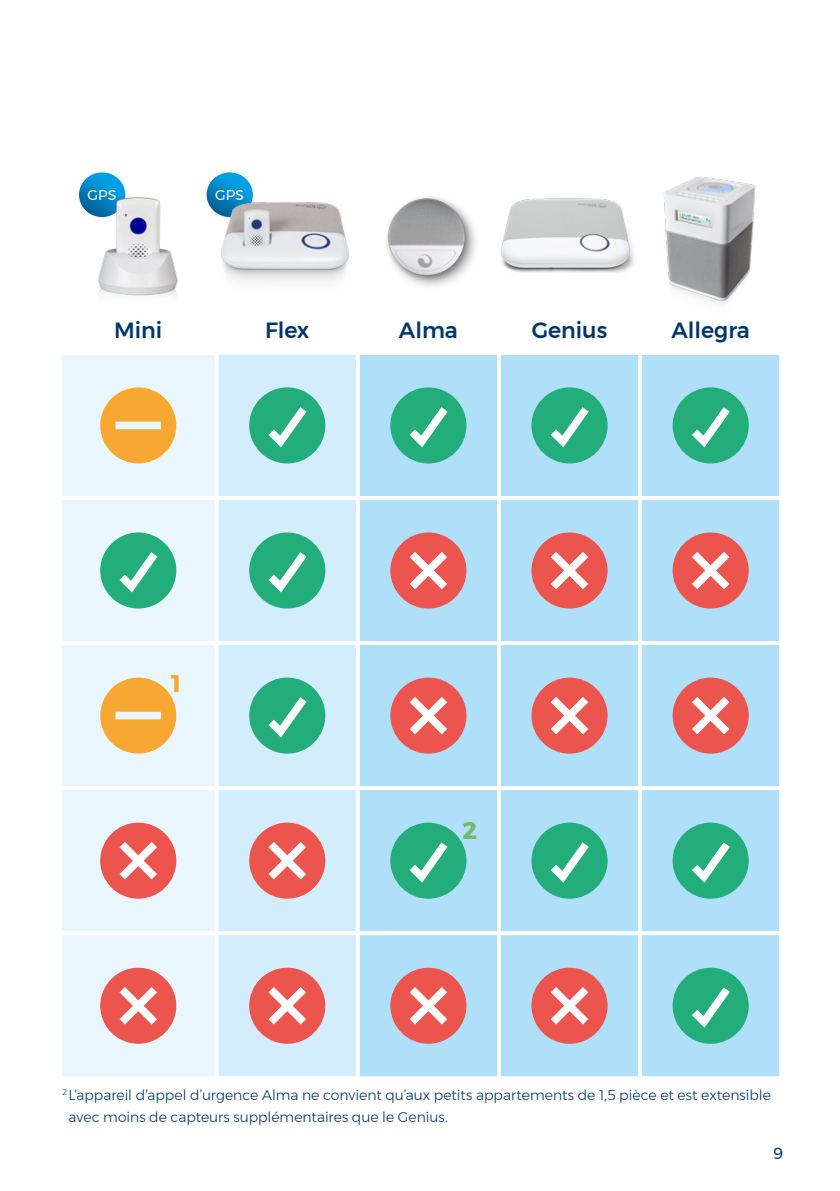
<style>
.page{position:relative;width:840px;height:1191px;background:#fff}
.page>*{position:absolute;margin:0;border:0;box-sizing:border-box;transform-origin:0 0}
.t1{font:700 24px "Montserrat";color:#70ba69}
.t2{font:700 24px "Montserrat";color:#f7a832}
.t3{font:500 22px "Montserrat";color:#003669}
.t4{font:16px "Montserrat";color:#003669}
.t5{font:300 14px/22.2px "Montserrat";color:#003669}
.t6{font:14px "Montserrat";letter-spacing:.01em;color:#fff}
</style>
<div class="page">
<svg style="left:79px;top:172px;width:46px;height:45px"></svg>
<svg style="left:208px;top:172px;width:44px;height:15px"></svg>
<div style="left:218px;top:355px;width:137px;height:721px;background:#d4edfc"></div>
<div style="left:62px;top:355px;width:152px;height:721px;background:#eaf6fe"></div>
<div style="left:359px;top:355px;width:419px;height:721px;background:#afdff9"></div>
<svg style="left:214px;top:355px;width:1px;height:141px"></svg>
<svg style="left:355px;top:355px;width:1px;height:141px"></svg>
<svg style="left:496px;top:355px;width:4px;height:141px"></svg>
<svg style="left:637px;top:355px;width:4px;height:141px"></svg>
<svg style="left:778px;top:355px;width:2px;height:141px"></svg>
<hr style="left:60px;top:496px;width:156px;height:4px;background:#fff">
<hr style="left:216px;top:496px;width:141px;height:4px;background:#fff">
<svg style="left:214px;top:500px;width:1px;height:141px"></svg>
<hr style="left:357px;top:496px;width:141px;height:4px;background:#fff">
<svg style="left:355px;top:500px;width:1px;height:141px"></svg>
<hr style="left:498px;top:496px;width:141px;height:4px;background:#fff">
<svg style="left:496px;top:500px;width:4px;height:141px"></svg>
<hr style="left:639px;top:496px;width:143px;height:4px;background:#fff">
<svg style="left:637px;top:500px;width:4px;height:141px"></svg>
<svg style="left:778px;top:500px;width:2px;height:141px"></svg>
<hr style="left:60px;top:641px;width:156px;height:4px;background:#fff">
<hr style="left:216px;top:641px;width:141px;height:4px;background:#fff">
<svg style="left:214px;top:645px;width:1px;height:141px"></svg>
<hr style="left:357px;top:641px;width:141px;height:4px;background:#fff">
<svg style="left:355px;top:645px;width:1px;height:141px"></svg>
<hr style="left:498px;top:641px;width:141px;height:4px;background:#fff">
<svg style="left:496px;top:645px;width:4px;height:141px"></svg>
<hr style="left:639px;top:641px;width:143px;height:4px;background:#fff">
<svg style="left:637px;top:645px;width:4px;height:141px"></svg>
<svg style="left:778px;top:645px;width:2px;height:141px"></svg>
<hr style="left:60px;top:786px;width:156px;height:4px;background:#fff">
<hr style="left:216px;top:786px;width:141px;height:4px;background:#fff">
<svg style="left:214px;top:790px;width:1px;height:141px"></svg>
<hr style="left:357px;top:786px;width:141px;height:4px;background:#fff">
<svg style="left:355px;top:790px;width:1px;height:141px"></svg>
<hr style="left:498px;top:786px;width:141px;height:4px;background:#fff">
<svg style="left:496px;top:790px;width:4px;height:141px"></svg>
<hr style="left:639px;top:786px;width:143px;height:4px;background:#fff">
<svg style="left:637px;top:790px;width:4px;height:141px"></svg>
<svg style="left:778px;top:790px;width:2px;height:141px"></svg>
<hr style="left:60px;top:931px;width:156px;height:4px;background:#fff">
<hr style="left:216px;top:931px;width:141px;height:4px;background:#fff">
<svg style="left:214px;top:935px;width:1px;height:141px"></svg>
<svg style="left:357px;top:931px;width:141px;height:4px"></svg>
<svg style="left:355px;top:935px;width:4px;height:141px"></svg>
<svg style="left:498px;top:931px;width:141px;height:4px"></svg>
<svg style="left:496px;top:935px;width:4px;height:141px"></svg>
<svg style="left:639px;top:931px;width:142px;height:4px"></svg>
<svg style="left:637px;top:935px;width:4px;height:141px"></svg>
<svg style="left:778px;top:935px;width:3px;height:141px"></svg>
<svg style="left:218px;top:1076px;width:138px;height:1px"></svg>
<svg style="left:357px;top:1076px;width:141px;height:1px"></svg>
<svg style="left:498px;top:1076px;width:141px;height:1px"></svg>
<svg style="left:639px;top:1076px;width:142px;height:1px"></svg>
<svg style="left:96px;top:384px;width:84px;height:83px;background:#f1c783"></svg>
<div style="left:249px;top:387px;width:76px;height:76px;background:#23ad7a;border-radius:38px"></div>
<svg style="left:268px;top:407px;width:38px;height:40px"></svg>
<div style="left:390px;top:387px;width:76px;height:76px;background:#23ad7a;border-radius:38px"></div>
<svg style="left:409px;top:407px;width:38px;height:40px"></svg>
<div style="left:531px;top:387px;width:76px;height:76px;background:#23ad7a;border-radius:38px"></div>
<svg style="left:550px;top:407px;width:38px;height:40px"></svg>
<div style="left:672px;top:387px;width:76px;height:76px;background:#23ad7a;border-radius:38px"></div>
<svg style="left:692px;top:407px;width:37px;height:40px"></svg>
<div style="left:100px;top:532px;width:76px;height:76px;background:#23ad7a;border-radius:38px"></div>
<svg style="left:119px;top:552px;width:38px;height:40px"></svg>
<div style="left:249px;top:532px;width:76px;height:76px;background:#23ad7a;border-radius:38px"></div>
<svg style="left:268px;top:552px;width:38px;height:40px"></svg>
<div style="left:390px;top:532px;width:76px;height:76px;background:#eb554d;border-radius:38px"></div>
<svg style="left:409px;top:552px;width:38px;height:37px"></svg>
<div style="left:531px;top:532px;width:76px;height:76px;background:#eb554d;border-radius:38px"></div>
<svg style="left:551px;top:552px;width:37px;height:37px"></svg>
<div style="left:672px;top:532px;width:76px;height:76px;background:#eb554d;border-radius:38px"></div>
<svg style="left:692px;top:552px;width:37px;height:37px"></svg>
<svg style="left:96px;top:674px;width:84px;height:83px;background:#f1c783"></svg>
<div style="left:249px;top:677px;width:76px;height:76px;background:#23ad7a;border-radius:38px"></div>
<svg style="left:268px;top:697px;width:38px;height:40px"></svg>
<div style="left:390px;top:677px;width:76px;height:76px;background:#eb554d;border-radius:38px"></div>
<svg style="left:409px;top:697px;width:38px;height:37px"></svg>
<div style="left:531px;top:677px;width:76px;height:76px;background:#eb554d;border-radius:38px"></div>
<svg style="left:551px;top:697px;width:37px;height:37px"></svg>
<div style="left:672px;top:677px;width:76px;height:76px;background:#eb554d;border-radius:38px"></div>
<svg style="left:692px;top:697px;width:37px;height:37px"></svg>
<div style="left:100px;top:822px;width:76px;height:76px;background:#eb554d;border-radius:38px"></div>
<svg style="left:119px;top:842px;width:38px;height:37px"></svg>
<div style="left:249px;top:822px;width:76px;height:76px;background:#eb554d;border-radius:38px"></div>
<svg style="left:268px;top:842px;width:38px;height:37px"></svg>
<div style="left:390px;top:822px;width:76px;height:76px;background:#23ad7a;border-radius:38px"></div>
<svg style="left:409px;top:842px;width:38px;height:40px"></svg>
<div style="left:531px;top:822px;width:76px;height:76px;background:#23ad7a;border-radius:38px"></div>
<svg style="left:551px;top:842px;width:37px;height:40px"></svg>
<div style="left:672px;top:822px;width:76px;height:76px;background:#23ad7a;border-radius:38px"></div>
<svg style="left:692px;top:842px;width:37px;height:40px"></svg>
<div style="left:100px;top:967px;width:76px;height:76px;background:#eb554d;border-radius:38px"></div>
<svg style="left:119px;top:987px;width:38px;height:37px"></svg>
<div style="left:249px;top:967px;width:76px;height:76px;background:#eb554d;border-radius:38px"></div>
<svg style="left:268px;top:987px;width:38px;height:37px"></svg>
<div style="left:390px;top:967px;width:76px;height:76px;background:#eb554d;border-radius:38px"></div>
<svg style="left:409px;top:987px;width:38px;height:37px"></svg>
<div style="left:531px;top:967px;width:76px;height:76px;background:#eb554d;border-radius:38px"></div>
<svg style="left:551px;top:987px;width:37px;height:37px"></svg>
<div style="left:672px;top:967px;width:76px;height:76px;background:#23ad7a;border-radius:38px"></div>
<svg style="left:692px;top:987px;width:37px;height:40px"></svg>
<img style="left:96px;top:196px;width:82px;height:100px">
<img style="left:206px;top:187px;width:143px;height:95px">
<img style="left:663px;top:176px;width:93px;height:129px">
<img style="left:501px;top:198px;width:133px;height:75px">
<img style="left:386px;top:196px;width:90px;height:91px">
<p class="t6" style="left:87px;top:184px;width:30px">GPS</p>
<p class="t6" style="left:215px;top:184px;width:30px">GPS</p>
<h2 class="t3" style="left:114px;top:313px;width:50px">Mini</h2>
<h2 class="t3" style="left:265px;top:313px;width:46px">Flex</h2>
<h2 class="t3" style="left:398px;top:313px;width:60px">Alma</h2>
<h2 class="t3" style="left:531px;top:313px;width:77px">Genius</h2>
<h2 class="t3" style="left:671px;top:313px;width:80px">Allegra</h2>
<h1 class="t2" style="left:171px;top:664px;width:11px">1</h1>
<h1 class="t1" style="left:462px;top:811px;width:16px">2</h1>
<p class="t5" style="left:68px;top:1083px;width:703px;text-indent:-6px"><sup>2</sup> L’appareil d’appel d’urgence Alma ne convient qu’aux petits appartements de 1,5 pièce et est extensible avec moins de capteurs supplémentaires que le Genius.</p>
<p class="t4" style="left:772px;top:1141px;width:12px">9</p>
</div>
